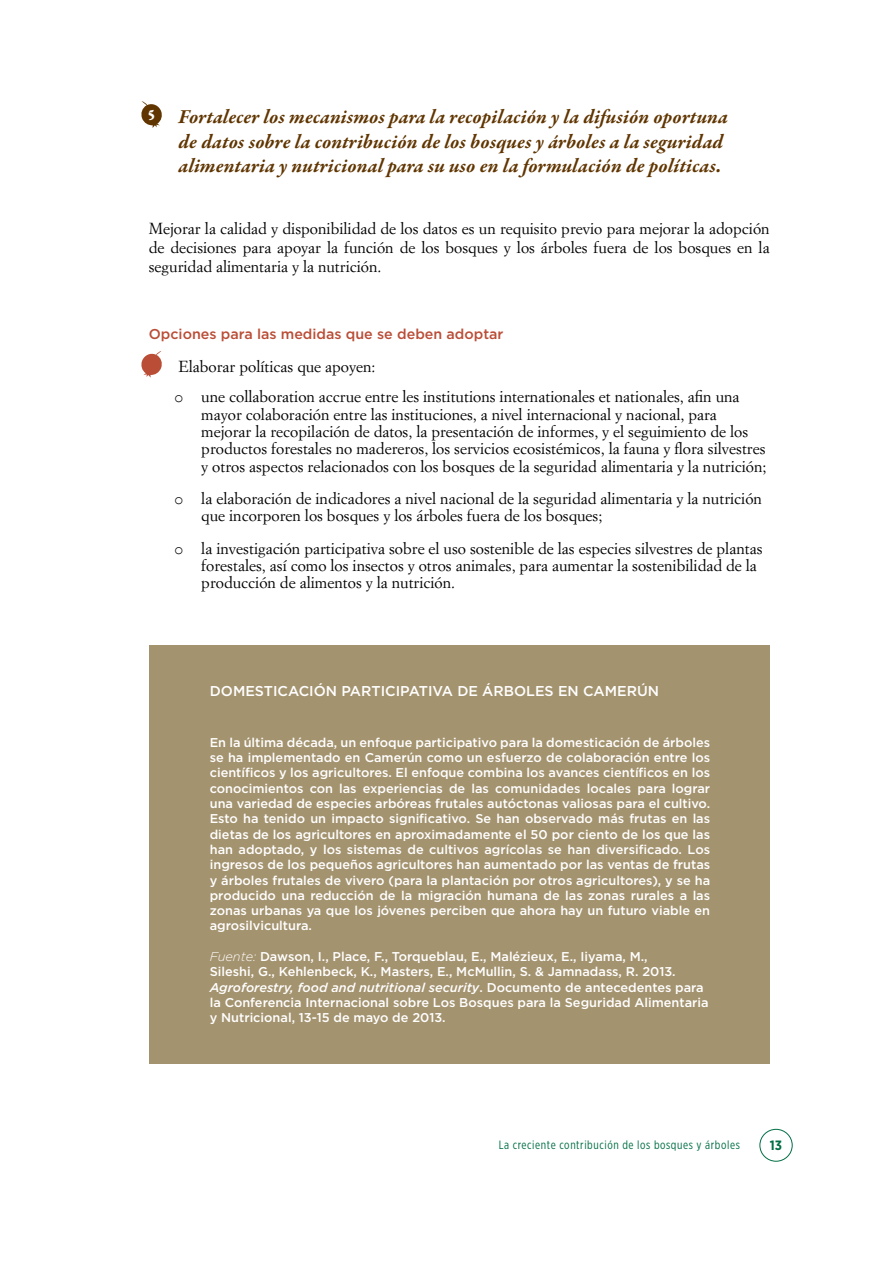
<style>
.page{position:relative;width:893px;height:1263px;background:#fff}
.page>*{position:absolute;margin:0;border:0;box-sizing:border-box;transform-origin:0 0}
.t1{font:italic 700 20.25px/24.3px "Garamond Premr Pro";letter-spacing:.01em;color:#603500}
.t2{font:16.5px "Garamond Premr Pro Bd Capt";color:#fff}
.t3{font:15.75px/17.2px "Simoncini Garamond Std";color:#000}
.t4{font:500 14.25px "Gotham";color:#fff}
.t5{font:500 14.25px "Gotham";color:#ba4d36}
.t6{font:700 13.5px "Gotham Narrow";color:#006f45}
.t7{font:500 12.75px/15.3px "Gotham";color:#fff;text-align:justify}
.t8{font:12px "Gotham X Narrow";letter-spacing:.05em;color:#006f45}
.s1{font-family:"Courier New"}
.s2{font-weight:300;font-style:italic}
.s3{font-style:italic}
</style>
<div class="page">
<div style="left:759px;top:1129px;width:34px;height:32px;border:1px solid #006f45;border-radius:50%"></div>
<svg style="left:141px;top:101px;width:21px;height:27px"></svg>
<svg style="left:141px;top:351px;width:21px;height:27px"></svg>
<div style="left:149px;top:645px;width:621px;height:418px;background:#a4936f"></div>
<p class="t2" style="left:147px;top:101px;width:10px">5</p>
<h1 class="t1" style="left:179px;top:106px;width:551px">Fortalecer los mecanismos para la recopilación y la difusión oportuna de datos sobre la contribución de los bosques y árboles a la seguridad alimentaria y nutricional para su uso en la formulación de políticas.</h1>
<p class="t3" style="left:149px;top:219px;width:622px;line-height:18.9px;text-align:justify">Mejorar la calidad y disponibilidad de los datos es un requisito previo para mejorar la adopción de decisiones para apoyar la función de los bosques y los árboles fuera de los bosques en la seguridad alimentaria y la nutrición.</p>
<p class="t5" style="left:149px;top:325px;width:356px">Opciones para las medidas que se deben adoptar</p>
<p class="t3" style="left:174px;top:350px;width:567px;line-height:30.8px">Elaborar políticas que apoyen:<br><span class="s1">o</span> une collaboration accrue entre les institutions internationales et nationales, afin una</p>
<p class="t3" style="left:201px;top:405px;width:567px">mayor colaboración entre las instituciones, a nivel internacional y nacional, para mejorar la recopilación de datos, la presentación de informes, y el seguimiento de los productos forestales no madereros, los servicios ecosistémicos, la fauna y flora silvestres y otros aspectos relacionados con los bosques de la seguridad alimentaria y la nutrición;</p>
<p class="t3" style="left:201px;top:489px;width:562px;text-indent:-27px"><span class="s1">o</span> la elaboración de indicadores a nivel nacional de la seguridad alimentaria y la nutrición que incorporen los bosques y los árboles fuera de los bosques;</p>
<p class="t3" style="left:201px;top:539px;width:563px;text-indent:-27px"><span class="s1">o</span> la investigación participativa sobre el uso sostenible de las especies silvestres de plantas forestales, así como los insectos y otros animales, para aumentar la sostenibilidad de la producción de alimentos y la nutrición.</p>
<p class="t4" style="left:210px;top:682px;width:34px">Domest</p>
<p class="t4" style="left:273px;top:682px;width:16px">icac</p>
<p class="t4" style="left:309px;top:682px;width:43px">ión part</p>
<p class="t4" style="left:381px;top:682px;width:30px">icipat</p>
<p class="t4" style="left:428px;top:682px;width:108px">iva de árboles</p>
<p class="t4" style="left:558px;top:682px;width:48px">en Camer</p>
<p class="t4" style="left:637px;top:682px;width:21px">ún</p>
<p class="t7" style="left:210px;top:734px;width:502px">En la última década, un enfoque participativo para la domesticación de árboles se ha implementado en Camerún como un esfuerzo de colaboración entre los científicos y los agricultores. El enfoque combina los avances científicos en los conocimientos con las experiencias de las comunidades locales para lograr una variedad de especies arbóreas frutales autóctonas valiosas para el cultivo.<br>Esto ha tenido un impacto significativo. Se han observado más frutas en las dietas de los agricultores en aproximadamente el 50 por ciento de los que las han adoptado, y los sistemas de cultivos agrícolas se han diversificado. Los ingresos de los pequeños agricultores han aumentado por las ventas de frutas y árboles frutales de vivero (para la plantación por otros agricultores), y se ha producido una reducción de la migración humana de las zonas rurales a las zonas urbanas ya que los jóvenes perciben que ahora hay un futuro viable en agrosilvicultura.</p>
<p class="t7" style="left:210px;top:949px;width:500px;text-align:left"><span class="s2">Fuente:</span> Dawson, I ., Place, F., Torqueblau, E., Malézieux, E., I iyama, M.,<br>Sileshi, G., Kehlenbeck, K., Masters, E., McMullin, S. &amp; Jamnadass, R. 2013.<br><span class="s3">Agroforestry, food and nutritional security</span>. Documento de antecedentes para la Conferencia I nternacional sobre Los Bosques para la Seguridad Alimentaria y Nutricional, 13-15 de mayo de 2013.</p>
<p class="t8" style="left:499px;top:1138px;width:243px">La creciente contribución de los bosques y árboles</p>
<p class="t6" style="left:770px;top:1137px;width:14px">13</p>
</div>
